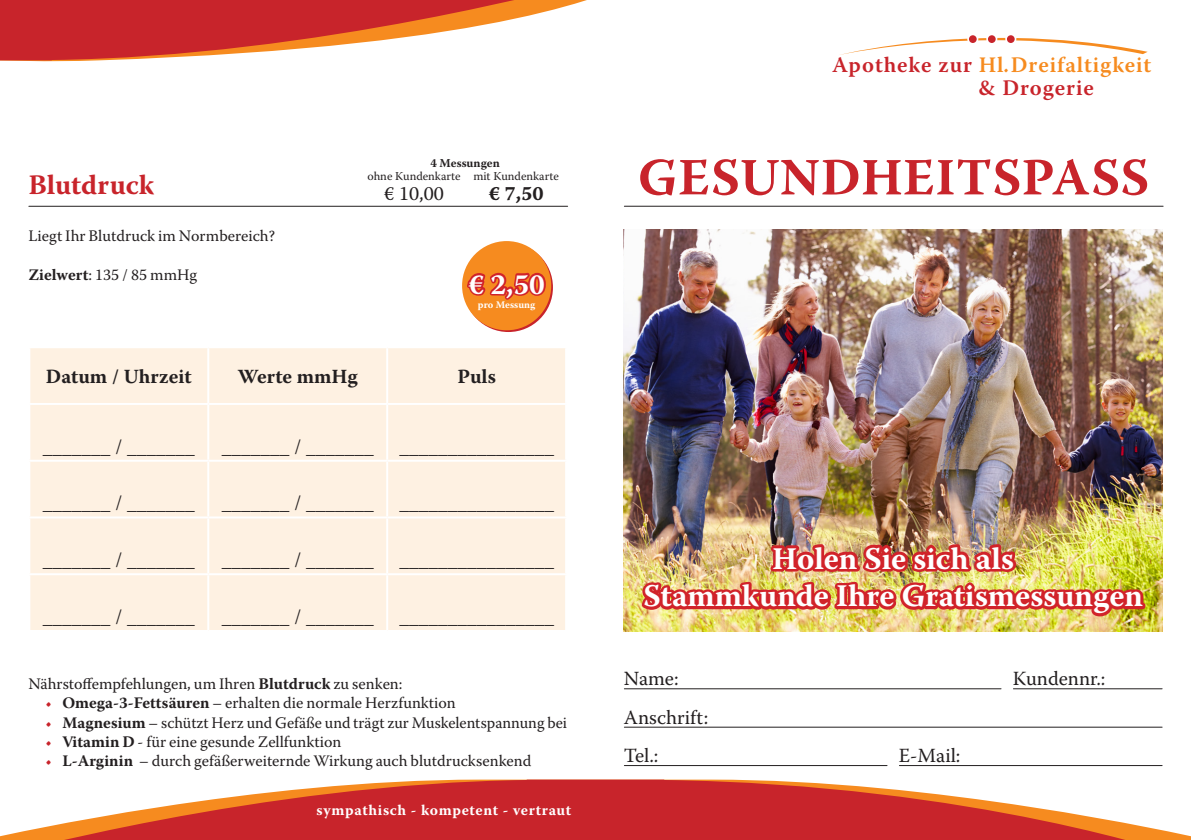
<style>
.page{position:relative;width:1191px;height:840px;background:#fff}
.page>*{position:absolute;margin:0;border:0;box-sizing:border-box;transform-origin:0 0}
.t1{font:700 52px "Warnock Pro";letter-spacing:.015em;color:#c8242b}
.t2{font:700 31.4px/37.6px "Warnock Pro";color:#fff;text-align:center}
.t3{font:700 28.8px "Warnock Pro";color:#fff}
.t4{font:700 28px "Warnock Pro";color:#c8242b}
.t5{font:600 22px/23.2px "Warnock Pro";letter-spacing:.04em;color:#c8242b}
.t6{font:20px/38.4px "Warnock Pro";color:#231f20}
.t7{font:700 20px "Warnock Pro";letter-spacing:.01em;color:#231f20}
.t8{font:20px "Warnock Pro Bold Capt";color:#231f20}
.t9{font:16px "Warnock Pro";color:#231f20}
.t10{font:700 15px "Warnock Pro";letter-spacing:.04em;color:#fff}
.t11{font:12px "Warnock Pro";color:#231f20}
.t12{font:700 12px "Warnock Pro";color:#231f20}
.t13{font:700 10px "Warnock Pro";color:#fff}
.s1{font-weight:700}
.s2{color:#c8242b}
.s3{color:#f68b1f}
</style>
<div class="page">
<svg style="left:0;top:779px;width:1183px;height:60px;fill:#c8242b"></svg>
<svg style="left:840px;top:38px;width:307px;height:17px"></svg>
<div style="left:988px;top:35px;width:7px;height:8px;background:#c8242b;border-radius:50%"></div>
<div style="left:969px;top:35px;width:7px;height:8px;background:#c8242b;border-radius:50%"></div>
<div style="left:1007px;top:35px;width:7px;height:8px;background:#c8242b;border-radius:50%"></div>
<svg style="left:0;top:0;width:587px;height:62px"></svg>
<hr style="left:624px;top:206px;width:539px;height:1px;background:#231f20">
<img style="left:624px;top:229px;width:538px;height:402px">
<hr style="left:624px;top:688px;width:377px;height:1px;background:#231f20">
<hr style="left:1013px;top:688px;width:149px;height:1px;background:#231f20">
<hr style="left:624px;top:726px;width:538px;height:1px;background:#231f20">
<hr style="left:624px;top:764px;width:263px;height:1px;background:#231f20">
<hr style="left:899px;top:764px;width:263px;height:1px;background:#231f20">
<img style="left:638px;top:539px;width:511px;height:80px">
<div style="left:30px;top:348px;width:535px;height:281px;background:#fef1e2"></div>
<hr style="left:207px;top:348px;width:2px;height:55px;background:#fff">
<hr style="left:386px;top:348px;width:2px;height:55px;background:#fff">
<hr style="left:28px;top:403px;width:180px;height:2px;background:#fff">
<hr style="left:208px;top:403px;width:179px;height:2px;background:#fff">
<hr style="left:207px;top:405px;width:2px;height:54px;background:#fff">
<hr style="left:387px;top:403px;width:180px;height:2px;background:#fff">
<hr style="left:386px;top:405px;width:2px;height:54px;background:#fff">
<hr style="left:28px;top:459px;width:180px;height:2px;background:#fff">
<hr style="left:208px;top:459px;width:179px;height:2px;background:#fff">
<hr style="left:207px;top:461px;width:2px;height:55px;background:#fff">
<hr style="left:387px;top:459px;width:180px;height:2px;background:#fff">
<hr style="left:386px;top:461px;width:2px;height:55px;background:#fff">
<hr style="left:207px;top:575px;width:2px;height:54px;background:#fff">
<hr style="left:386px;top:575px;width:2px;height:54px;background:#fff">
<hr style="left:28px;top:516px;width:180px;height:2px;background:#fff">
<hr style="left:208px;top:516px;width:179px;height:2px;background:#fff">
<hr style="left:207px;top:518px;width:2px;height:55px;background:#fff">
<hr style="left:387px;top:516px;width:180px;height:2px;background:#fff">
<hr style="left:386px;top:518px;width:2px;height:55px;background:#fff">
<hr style="left:28px;top:573px;width:180px;height:2px;background:#fff">
<hr style="left:208px;top:573px;width:179px;height:2px;background:#fff">
<hr style="left:387px;top:573px;width:180px;height:2px;background:#fff">
<hr style="left:29px;top:206px;width:538px;height:1px;background:#231f20">
<svg style="left:464px;top:243px;width:89px;height:89px"></svg>
<div style="left:462px;top:241px;width:89px;height:89px;background:#f68b1f;border-radius:50%"></div>
<svg style="left:464px;top:270px;width:84px;height:33px"></svg>
<h3 class="t4" style="left:28px;top:168px;width:127px">Blutdruck</h3>
<p class="t9" style="left:28px;top:226px;width:248px">Liegt Ihr Blutdruck im Normbereich?</p>
<p class="t9" style="left:28px;top:264px;width:170px"><span class="s1">Zielwert</span>: 135 / 85 mmHg</p>
<p class="t12" style="left:430px;top:156px;width:71px">4 Messungen</p>
<p class="t11" style="left:367px;top:169px;width:193px">ohne Kundenkarte mit Kundenkarte</p>
<p class="t6" style="left:384px;top:174px;width:61px">€ 10,00</p>
<p class="t8" style="left:489px;top:181px;width:56px">€ 7,50</p>
<h3 class="t3" style="left:468px;top:266px;width:78px">€ 2,50</h3>
<p class="t13" style="left:478px;top:298px;width:59px">pro Messung</p>
<p class="t7" style="left:46px;top:364px;width:147px">Datum / Uhrzeit</p>
<p class="t7" style="left:238px;top:364px;width:122px">Werte mmHg</p>
<p class="t7" style="left:457px;top:364px;width:40px">Puls</p>
<p class="t6" style="left:43px;top:426px;width:153px">_______ / _______</p>
<p class="t6" style="left:222px;top:426px;width:153px">_______ / _______</p>
<p class="t6" style="left:43px;top:483px;width:153px">_______ / _______</p>
<p class="t6" style="left:222px;top:483px;width:153px">_______ / _______</p>
<p class="t6" style="left:43px;top:540px;width:153px">_______ / _______</p>
<p class="t6" style="left:222px;top:540px;width:153px">_______ / _______</p>
<p class="t6" style="left:43px;top:596px;width:153px">_______ / _______</p>
<p class="t6" style="left:222px;top:596px;width:153px">_______ / _______</p>
<p class="t6" style="left:399px;top:426px;width:156px">________________</p>
<p class="t6" style="left:399px;top:483px;width:156px">________________</p>
<p class="t6" style="left:399px;top:540px;width:156px">________________</p>
<p class="t6" style="left:399px;top:596px;width:156px">________________</p>
<p class="t9" style="left:28px;top:674px;width:376px">Nährstoffempfehlungen, um Ihren <span class="s1">Blutdruck</span> zu senken:</p>
<p class="t9" style="left:45px;top:693px;width:412px"><span class="s2">•</span> <span class="s1">Omega-3-Fettsäuren</span> – erhalten die normale Herzfunktion</p>
<p class="t9" style="left:45px;top:712px;width:523px"><span class="s2">•</span> <span class="s1">Magnesium</span> – schützt Herz und Gefäße und trägt zur Muskelentspannung bei</p>
<p class="t9" style="left:45px;top:731px;width:297px"><span class="s2">•</span> <span class="s1">Vitamin D</span> - für eine gesunde Zellfunktion</p>
<p class="t9" style="left:45px;top:750px;width:487px"><span class="s2">•</span> <span class="s1">L-Arginin</span> – durch gefäßerweiternde Wirkung auch blutdrucksenkend</p>
<p class="t10" style="left:316px;top:800px;width:256px">sympathisch - kompetent - vertraut</p>
<h3 class="t5" style="left:978px;top:52px;width:174px;text-indent:-146px">Apotheke zur <span class="s3">Hl.Dreifaltigkeit </span>&amp; Drogerie</h3>
<h1 class="t1" style="left:638px;top:146px;width:512px">Gesundheitspass</h1>
<h2 class="t2" style="left:643px;top:539px;width:501px">Holen Sie sich als<br>Stammkunde Ihre Gratismessungen</h2>
<p class="t6" style="left:624px;top:659px;width:86px">Name:<br>Anschrift:<br>Tel.:</p>
<p class="t6" style="left:899px;top:735px;width:63px">E-Mail:</p>
<p class="t6" style="left:1013px;top:659px;width:94px">Kundennr.:</p>
</div>
